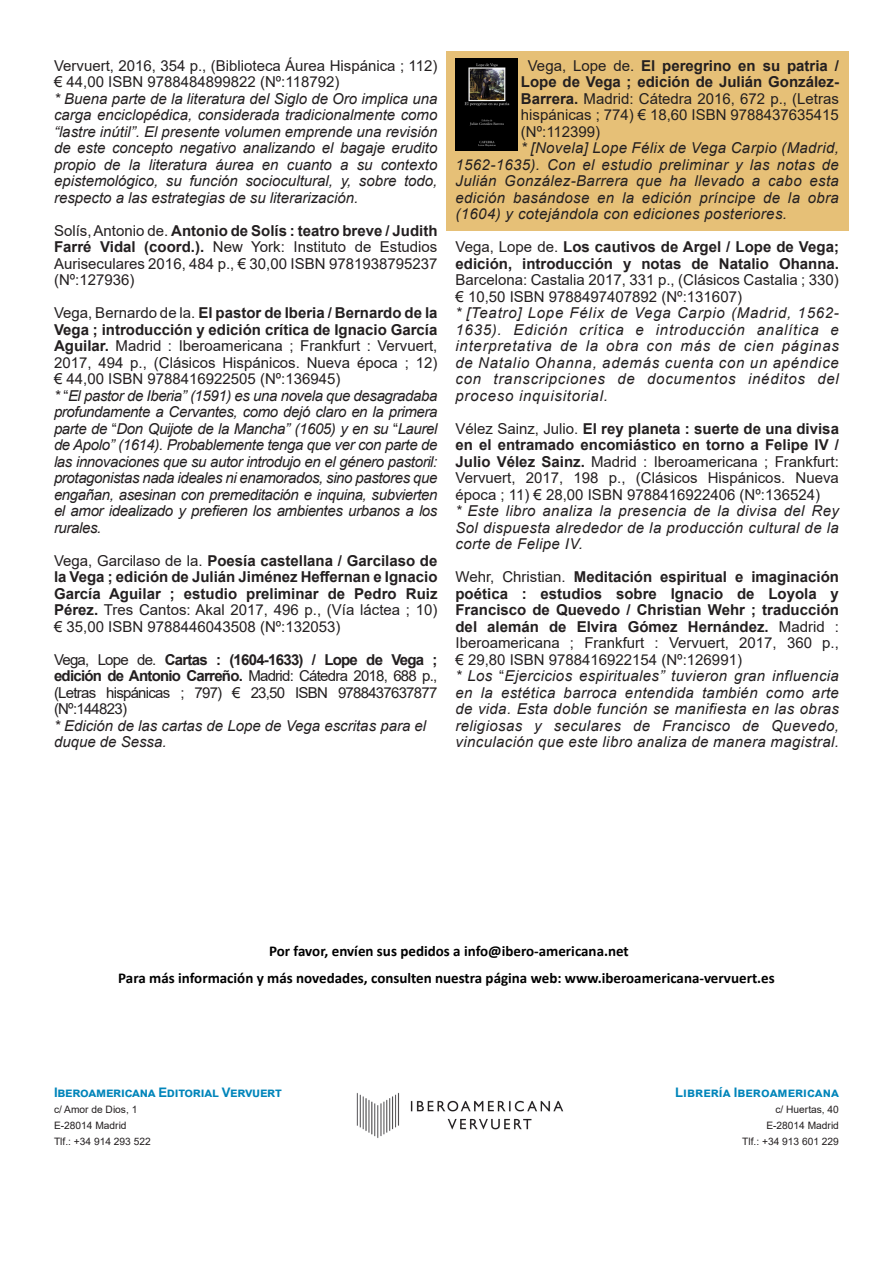
<style>
.page{position:relative;width:893px;height:1263px;background:#fff}
.page>*{position:absolute;margin:0;border:0;box-sizing:border-box;transform-origin:0 0}
.t1{font:italic 15px/16.5px "Arial";letter-spacing:.025em;color:#231f20;text-align:justify}
.t2{font:15px/16.5px "Arial";color:#231f20;text-align:justify}
.t3{font:700 15px/16.5px "Arial";color:#231f20;text-align:justify}
.t4{font:700 15px "Calibri";color:#000}
.t5{font:15px/16.5px "Arial";letter-spacing:-.05em;color:#231f20}
.t6{font:italic 15px/16.5px "Arial";color:#231f20}
.t7{font:700 15px "Arial";letter-spacing:-.05em;color:#231f20}
.t8{font:700 13.05px "Arial";letter-spacing:-.02em;color:#0085ba}
.t9{font:700 13.05px "Arial";color:#0085ba}
.t10{font:10.2px "Arial";color:#231f20}
.s1{font-weight:700}
.s2{font-style:normal}
.s3{font-weight:400}
</style>
<div class="page">
<div style="left:446px;top:51px;width:403px;height:180px;background:#e6c077"></div>
<svg style="left:455px;top:58px;width:63px;height:93px"></svg>
<img style="left:456px;top:58px;width:61px;height:93px">
<img style="left:410px;top:1100px;width:154px;height:30px">
<img style="left:356px;top:1092px;width:44px;height:46px">
<p class="t2" style="left:54px;top:57px;width:385px">Vervuert, 2016, 354 p., (Biblioteca Áurea Hispánica ; 112) € 44,00 ISBN 9788484899822 (Nº:118792)</p>
<p class="t1" style="left:54px;top:90px;width:385px">* Buena parte de la literatura del Siglo de Oro implica una carga enciclopédica, considerada tradicionalmente como “lastre inútil”. El presente volumen emprende una revisión de este concepto negativo analizando el bagaje erudito propio de la literatura áurea en cuanto a su contexto epistemológico, su función sociocultural, y, sobre todo, respecto a las estrategias de su literarización.</p>
<p class="t2" style="left:54px;top:222px;width:385px">Solís, Antonio de. <span class="s1">Antonio de Solís : teatro breve / Judith Farré Vidal (coord.).</span> New York: Instituto de Estudios Auriseculares 2016, 484 p., € 30,00 ISBN 9781938795237 (Nº:127936)</p>
<p class="t2" style="left:54px;top:304px;width:385px">Vega, Bernardo de la. <span class="s1">El pastor de Iberia / Bernardo de la Vega ; introducción y edición crítica de Ignacio García Aguilar.</span> Madrid : Iberoamericana ; Frankfurt : Vervuert, 2017, 494 p., (Clásicos Hispánicos. Nueva época ; 12) € 44,00 ISBN 9788416922505 (Nº:136945)</p>
<p class="t1" style="left:54px;top:387px;width:385px">* <span class="s2">“</span>El pastor de Iberia” (1591) es una novela que desagradaba profundamente a Cervantes, como dejó claro en la primera parte de <span class="s2">“</span>Don Quijote de la Mancha” (1605) y en su <span class="s2">“</span>Laurel de Apolo” (1614). Probablemente tenga que ver con parte de las innovaciones que su autor introdujo en el género pastoril: protagonistas nada ideales ni enamorados, sino pastores que engañan, asesinan con premeditación e inquina, subvierten el amor idealizado y prefieren los ambientes urbanos a los rurales.</p>
<p class="t3" style="left:54px;top:552px;width:385px"><span class="s3">Vega, Garcilaso de la.</span> Poesía castellana / Garcilaso de la Vega ; edición de Julián Jiménez Heffernan e Ignacio García Aguilar ; estudio preliminar de Pedro Ruiz Pérez. <span class="s3">Tres Cantos: Akal 2017, 496 p., (Vía láctea ; 10) € 35,00 ISBN 9788446043508 (Nº:132053)</span></p>
<p class="t7" style="left:54px;top:649px;width:385px"><span class="s3">Vega, Lope de.</span> Cartas : (1604-1633) / Lope de Vega ;</p>
<p class="t5" style="left:54px;top:667px;width:385px"><span class="s1">edición de Antonio Carreño.</span> Madrid: Cátedra 2018, 688 p., (Letras hispánicas ; 797) € 23,50 ISBN 9788437637877</p>
<p class="t6" style="left:54px;top:701px;width:374px"><span class="s2">(Nº:144823)<br></span>* Edición de las cartas de Lope de Vega escritas para el duque de Sessa.</p>
<p class="t2" style="left:521px;top:57px;width:320px;text-indent:7px">Vega, Lope de. <span class="s1">El peregrino en su patria / Lope de Vega ; edición de Julián González-Barrera.</span> Madrid: Cátedra 2016, 672 p., (Letras hispánicas ; 774) € 18,60 ISBN 9788437635415 (Nº:112399)</p>
<p class="t1" style="left:455px;top:140px;width:385px;text-indent:65px">* [Novela] Lope Félix de Vega Carpio (Madrid, 1562-1635). Con el estudio preliminar y las notas de Julián González-Barrera que ha llevado a cabo esta edición basándose en la edición príncipe de la obra (1604) y cotejándola con ediciones posteriores.</p>
<p class="t2" style="left:455px;top:238px;width:385px">Vega, Lope de. <span class="s1">Los cautivos de Argel / Lope de Vega; edición, introducción y notas de Natalio Ohanna.<br></span>Barcelona: Castalia 2017, 331 p., (Clásicos Castalia ; 330) € 10,50 ISBN 9788497407892 (Nº:131607)</p>
<p class="t1" style="left:455px;top:305px;width:385px">* [Teatro] Lope Félix de Vega Carpio (Madrid, 1562- 1635). Edición crítica e introducción analítica e interpretativa de la obra con más de cien páginas de Natalio Ohanna, además cuenta con un apéndice con transcripciones de documentos inéditos del proceso inquisitorial.</p>
<p class="t2" style="left:455px;top:420px;width:385px">Vélez Sainz, Julio. <span class="s1">El rey planeta : suerte de una divisa en el entramado encomiástico en torno a Felipe IV / Julio Vélez Sainz.</span> Madrid : Iberoamericana ; Frankfurt:<br>Vervuert, 2017, 198 p., (Clásicos Hispánicos. Nueva época ; 11) € 28,00 ISBN 9788416922406 (Nº:136524)</p>
<p class="t1" style="left:455px;top:503px;width:385px">* Este libro analiza la presencia de la divisa del Rey Sol dispuesta alrededor de la producción cultural de la corte de Felipe IV.</p>
<p class="t3" style="left:455px;top:569px;width:385px"><span class="s3">Wehr, Christian.</span> Meditación espiritual e imaginación poética : estudios sobre Ignacio de Loyola y Francisco de Quevedo / Christian Wehr ; traducción del alemán de Elvira Gómez Hernández. <span class="s3">Madrid :<br>Iberoamericana ; Frankfurt : Vervuert, 2017, 360 p., € 29,80 ISBN 9788416922154 (Nº:126991)</span></p>
<p class="t1" style="left:455px;top:668px;width:385px">* Los <span class="s2">“</span>Ejercicios espirituales” tuvieron gran influencia en la estética barroca entendida también como arte de vida. Esta doble función se manifiesta en las obras religiosas y seculares de Francisco de Quevedo, vinculación que este libro analiza de manera magistral.</p>
<p class="t4" style="left:269px;top:941px;width:361px">Por favor, envíen sus pedidos a info@ibero-americana.net</p>
<p class="t4" style="left:118px;top:967px;width:658px">Para más información y más novedades, consulten nuestra página web: www.iberoamericana-vervuert.es</p>
<p class="t8" style="left:54px;top:1083px;width:229px">Iberoamericana Editorial Vervuert</p>
<p class="t10" style="left:54px;top:1102px;width:85px">c/ Amor de Dios, 1</p>
<p class="t10" style="left:54px;top:1118px;width:74px">E-28014 Madrid</p>
<p class="t10" style="left:54px;top:1134px;width:98px">Tlf.: +34 914 293 522</p>
<p class="t9" style="left:675px;top:1083px;width:165px">Librería Iberoamericana</p>
<p class="t10" style="left:775px;top:1102px;width:65px">c/ Huertas, 40</p>
<p class="t10" style="left:766px;top:1118px;width:74px">E-28014 Madrid</p>
<p class="t10" style="left:742px;top:1134px;width:98px">Tlf.: +34 913 601 229</p>
</div>
